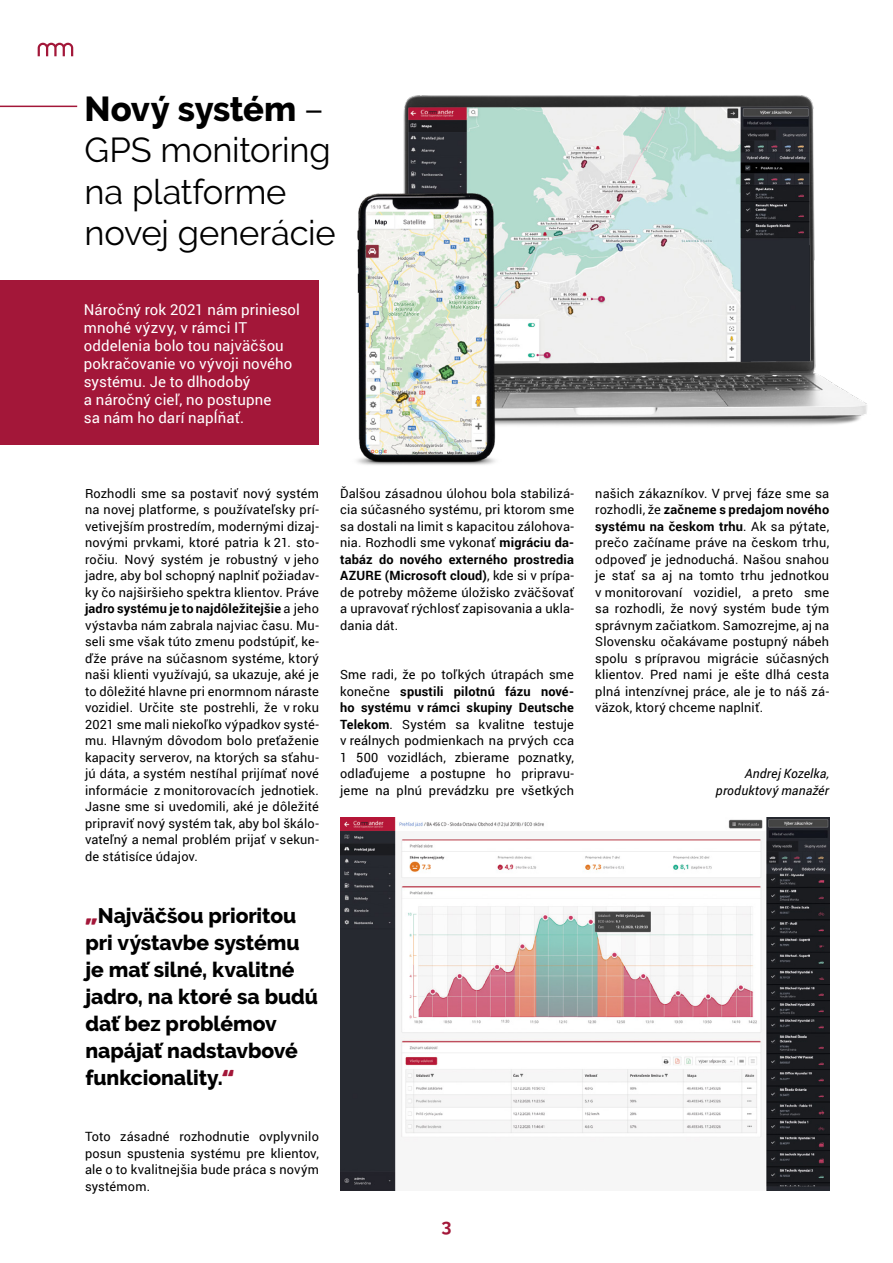
<style>
.page{position:relative;width:893px;height:1263px;background:#fff}
.page>*{position:absolute;margin:0;border:0;box-sizing:border-box;transform-origin:0 0}
.t1{font:34.5px/41.4px "Raleway";letter-spacing:-.005em;color:#000}
.t2{font:800 21px/27px "Raleway";color:#000}
.t3{font:700 18px "Raleway";color:#a31739}
.t4{font:15px/18px "Roboto";letter-spacing:.01em;color:#fff}
.t5{font:12.75px/16.5px "Roboto";letter-spacing:.015em;color:#000;text-align:justify}
.t6{font:italic 12.75px/16.5px "Roboto";letter-spacing:.015em;color:#000;text-align:right}
.s1{font-weight:800}
.s2{font-weight:700}
.s3{font-family:"Rubik";font-weight:900;color:#a31739}
</style>
<div class="page">
<svg style="left:38px;top:43px;width:35px;height:13px"></svg>
<div style="left:0;top:280px;width:319px;height:165px;background:#a31739"></div>
<img style="left:403px;top:95px;width:464px;height:331px">
<img style="left:357px;top:184px;width:166px;height:281px">
<img style="left:340px;top:817px;width:489px;height:374px">
<hr style="left:0;top:106px;width:77px;height:1px;background:#a31739">
<h1 class="t1" style="left:85px;top:88px;width:253px"><span class="s1">Nový systém</span> –<br>GPS monitoring na platforme novej generácie</h1>
<p class="t4" style="left:84px;top:300px;width:218px">Náročný rok 2021 nám priniesol mnohé výzvy, v rámci IT oddelenia bolo tou najväčšou pokračovanie vo vývoji nového systému. Je to dlhodobý<br>a náročný cieľ, no postupne<br>sa nám ho darí napĺňať.</p>
<p class="t5" style="left:85px;top:484px;width:235px">Rozhodli sme sa postaviť nový systém na novej platforme, s používateľsky prí&shy;vetivejším prostredím, modernými dizaj&shy;novými prvkami, ktoré patria k 21. sto&shy;ročiu. Nový systém je robustný v jeho jadre, aby bol schopný naplniť požiadav&shy;ky čo najširšieho spektra klientov. Práve <span class="s2">jadro systému je to najdôležitejšie</span> a jeho výstavba nám zabrala najviac času. Mu&shy;seli sme však túto zmenu podstúpiť, ke&shy;ďže práve na súčasnom systéme, ktorý naši klienti využívajú, sa ukazuje, aké je to dôležité hlavne pri enormnom náraste vozidiel. Určite ste postrehli, že v roku 2021 sme mali niekoľko výpadkov systé&shy;mu. Hlavným dôvodom bolo preťaženie kapacity serverov, na ktorých sa sťahu&shy;jú dáta, a systém nestíhal prijímať nové informácie z monitorovacích jednotiek.<br>Jasne sme si uvedomili, aké je dôležité pripraviť nový systém tak, aby bol škálo&shy;vateľný a nemal problém prijať v sekun&shy;de státisíce údajov.</p>
<h2 class="t2" style="left:85px;top:902px;width:234px"><span class="s3">„</span>Najväčšou prioritou pri výstavbe systému je mať silné, kvalitné jadro, na ktoré sa budú dať bez problémov napájať nadstavbové funkcionality.<span class="s3">“</span></h2>
<p class="t5" style="left:85px;top:1128px;width:235px">Toto zásadné rozhodnutie ovplyvnilo posun spustenia systému pre klientov, ale o to kvalitnejšia bude práca s novým systémom.</p>
<p class="t5" style="left:340px;top:484px;width:235px">Ďalšou zásadnou úlohou bola stabilizá&shy;cia súčasného systému, pri ktorom sme sa dostali na limit s kapacitou zálohova&shy;nia. Rozhodli sme vykonať <span class="s2">migráciu da&shy;tabáz do nového externého prostredia AZURE (Microsoft cloud)</span>, kde si v prípa&shy;de potreby môžeme úložisko zväčšovať a upravovať rýchlosť zapisovania a ukla&shy;dania dát.</p>
<p class="t5" style="left:340px;top:666px;width:235px">Sme radi, že po toľkých útrapách sme konečne <span class="s2">spustili pilotnú fázu nové&shy;ho systému v rámci skupiny Deutsche Telekom</span>. Systém sa kvalitne testuje v reálnych podmienkach na prvých cca 1 500 vozidlách, zbierame poznatky, odlaďujeme a postupne ho pripravu&shy;jeme na plnú prevádzku pre všetkých</p>
<p class="t5" style="left:595px;top:484px;width:235px">našich zákazníkov. V prvej fáze sme sa rozhodli, že <span class="s2">začneme s predajom nového systému na českom trhu</span>. Ak sa pýtate, prečo začíname práve na českom trhu, odpoveď je jednoduchá. Našou snahou je stať sa aj na tomto trhu jednotkou v monitorovaní vozidiel, a preto sme sa rozhodli, že nový systém bude tým správnym začiatkom. Samozrejme, aj na Slovensku očakávame postupný nábeh spolu s prípravou migrácie súčasných klientov. Pred nami je ešte dlhá cesta plná intenzívnej práce, ale je to náš zá&shy;väzok, ktorý chceme naplniť.</p>
<p class="t6" style="left:716px;top:765px;width:115px">Andrej Kozelka, produktový manažér</p>
<h3 class="t3" style="left:441px;top:1215px;width:12px">3</h3>
</div>
